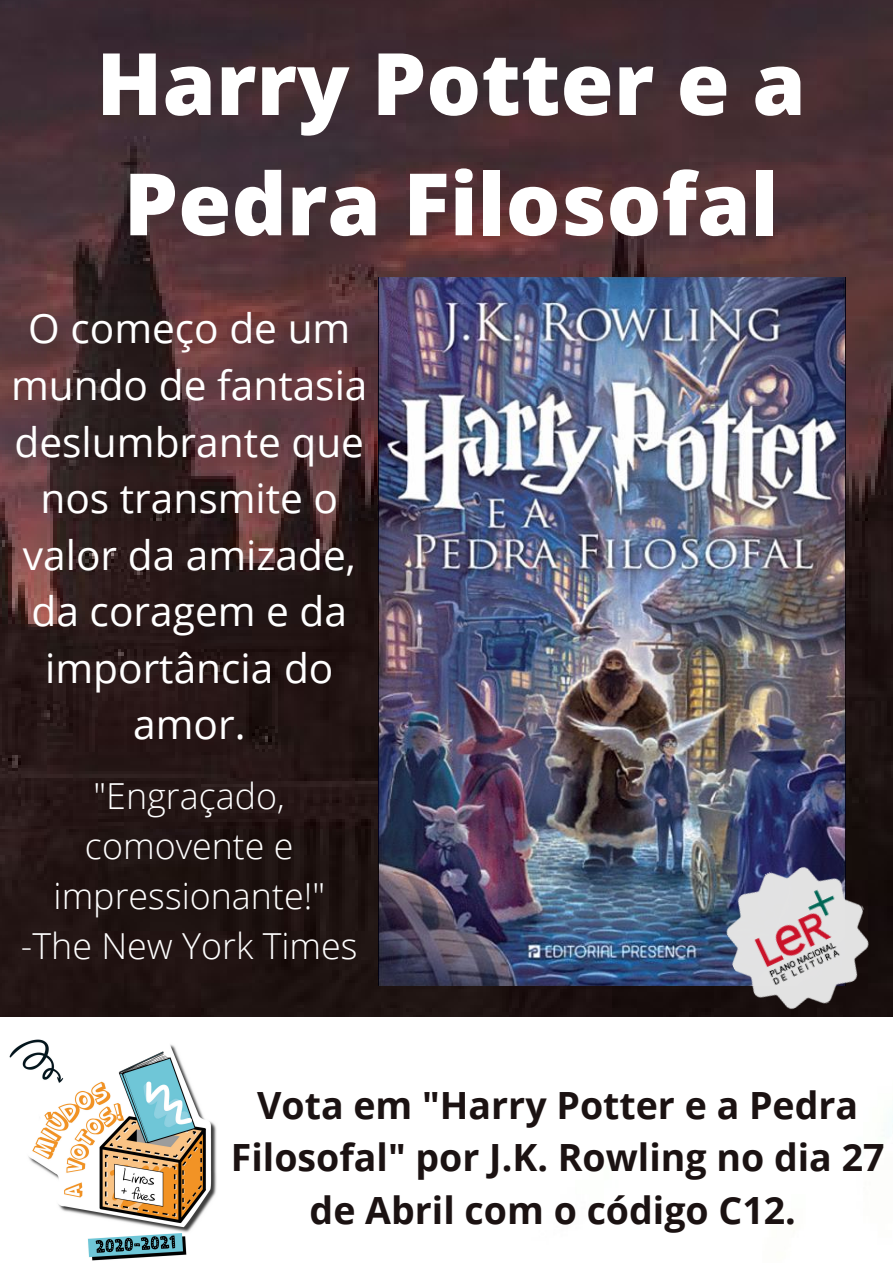
<style>
.page{position:relative;width:893px;height:1263px;background:#fff}
.page>*{position:absolute;margin:0;border:0;box-sizing:border-box;transform-origin:0 0}
.t1{font:800 86.18px/120.3px "Open Sans";color:#fff;text-align:center}
.t2{font:40.65px/56.6px "Open Sans";color:#fff;text-align:center}
.t3{font:700 37.5px/52.3px "Open Sans";color:#1b1212;text-align:center}
.t4{font:300 35.85px/50px "Open Sans";color:#fff;text-align:center}
</style>
<div class="page">
<img style="left:0;top:0;width:893px;height:1017px">
<img style="left:379px;top:277px;width:467px;height:709px">
<img style="left:703px;top:843px;width:190px;height:174px">
<img style="left:9px;top:1039px;width:208px;height:222px">
<p class="t1" style="left:96px;top:21px;width:711px">Harry Potter e a<br>Pedra Filosofal</p>
<p class="t2" style="left:11px;top:299px;width:358px">O começo de um mundo de fantasia deslumbrante que nos transmite o valor da amizade, da coragem e da importância do amor.</p>
<p class="t4" style="left:54px;top:770px;width:273px">"Engraçado, comovente e impressionante!"</p>
<p class="t4" style="left:21px;top:920px;width:338px">-The New York Times</p>
<p class="t3" style="left:231px;top:1078px;width:655px">Vota em "Harry Potter e a Pedra<br>Filosofal" por J.K. Rowling no dia 27 de Abril com o código C12.</p>
</div>
